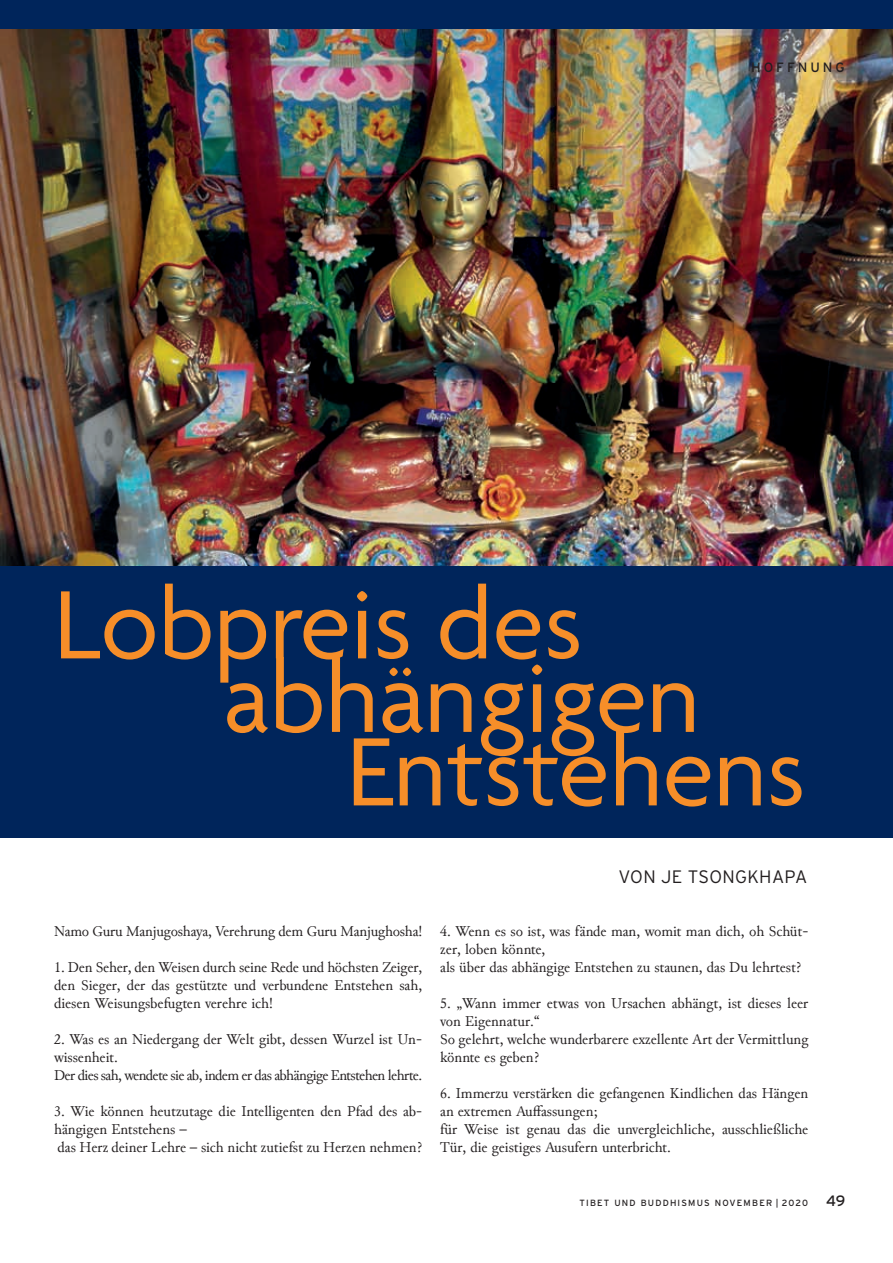
<style>
.page{position:relative;width:893px;height:1263px;background:#fff}
.page>*{position:absolute;margin:0;border:0;box-sizing:border-box;transform-origin:0 0}
.t1{font:105px "Agenda";color:#f68e29}
.t2{font:300 18px "Interstate";letter-spacing:.02em;color:#231f20}
.t3{font:15px/18px "Junicode";color:#231f20}
.t4{font:15px/18px "Junicode";letter-spacing:-.035em;color:#231f20}
.t5{font:13.5px "Interstate";letter-spacing:.22em;color:#231f20}
.t6{font:9px "Interstate";letter-spacing:.13em;color:#231f20}
.s1{font-size:15px}
</style>
<div class="page">
<div style="left:0;top:0;width:893px;height:838px;background:#00255b"></div>
<img style="left:0;top:30px;width:893px;height:536px">
<p class="t5" style="left:751px;top:60px;width:95px">HOFFNUNG</p>
<h1 class="t1" style="left:54px;top:568px;width:530px">Lobpreis des</h1>
<h1 class="t1" style="left:223px;top:642px;width:478px">abhängigen</h1>
<h1 class="t1" style="left:347px;top:715px;width:460px">Entstehens</h1>
<p class="t3" style="left:54px;top:922px;width:370px">Namo Guru Manjugoshaya, Verehrung dem Guru Manjughosha!</p>
<p class="t3" style="left:54px;top:958px;width:370px;text-align:justify">1. Den Seher, den Weisen durch seine Rede und höchsten Zeiger, den Sieger, der das gestützte und verbundene Entstehen sah, diesen Weisungsbefugten verehre ich!</p>
<p class="t4" style="left:54px;top:1030px;width:370px">2. Was es an Niedergang der Welt gibt, dessen Wurzel ist Un&shy;wissenheit.<br>Der dies sah, wendete sie ab, indem er das abhängige Entstehen lehrte.</p>
<p class="t3" style="left:54px;top:1102px;width:370px">3. Wie können heutzutage die Intelligenten den Pfad des ab&shy;hängigen Entstehens –<br>das Herz deiner Lehre – sich nicht zutiefst zu Herzen nehmen?</p>
<p class="t2" style="left:618px;top:866px;width:190px">VON JE TSONGKHAPA</p>
<p class="t3" style="left:440px;top:922px;width:370px">4. Wenn es so ist, was fände man, womit man dich, oh Schüt&shy;zer, loben könnte,<br>als über das abhängige Entstehen zu staunen, das Du lehrtest?</p>
<p class="t3" style="left:440px;top:994px;width:370px">5. „Wann immer etwas von Ursachen abhängt, ist dieses leer von Eigennatur.“<br>So gelehrt, welche wunderbarere exzellente Art der Vermittlung könnte es geben?</p>
<p class="t3" style="left:440px;top:1084px;width:370px">6. Immerzu verstärken die gefangenen Kindlichen das Hängen an extremen Auffassungen;<br>für Weise ist genau das die unvergleichliche, ausschließliche Tür, die geistiges Ausufern unterbricht.</p>
<p class="t6" style="left:580px;top:1198px;width:267px">TIBET UND BUDDHISMUS NOVEMBER | 2020 <span class="s1">49</span></p>
</div>
